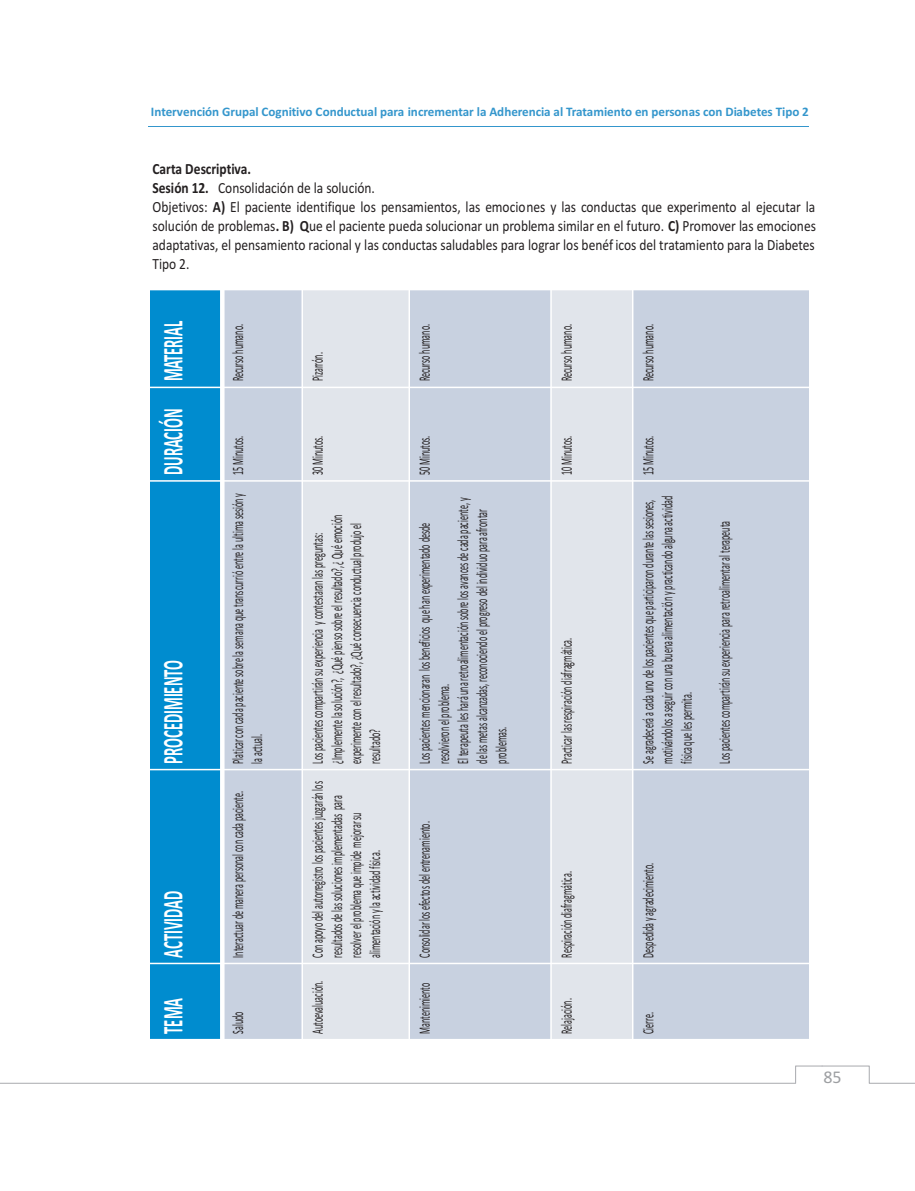
<style>
.page{position:relative;width:915px;height:1191px;background:#fff}
.page>*{position:absolute;margin:0;border:0;box-sizing:border-box;transform-origin:0 0}
.t1{font:700 28.65px "Calibri";color:#fff;scale:.51 1}
.t2{font:18px "Calibri";color:#9d9fa2}
.t3{font:15.9px/19px "Calibri";color:#231f20;scale:.51 1}
.t4{font:15.6px/19px "Calibri";color:#231f20;scale:.86 1}
.t5{font:700 13.05px "Calibri";color:#3496cc}
.s1{font-weight:700}
</style>
<div class="page">
<hr style="left:149px;top:126px;width:659px;height:1px;background:#3496cc">
<svg style="left:0;top:1065px;width:914px;height:19px"></svg>
<div style="left:150px;top:963px;width:72px;height:76px;background:#008ccf"></div>
<div style="left:150px;top:769px;width:72px;height:194px;background:#008ccf"></div>
<div style="left:150px;top:481px;width:72px;height:288px;background:#008ccf"></div>
<div style="left:150px;top:387px;width:72px;height:94px;background:#008ccf"></div>
<div style="left:150px;top:289px;width:72px;height:98px;background:#008ccf"></div>
<div style="left:222px;top:963px;width:80px;height:76px;background:#c8d1e0"></div>
<div style="left:222px;top:769px;width:80px;height:194px;background:#c8d1e0"></div>
<div style="left:222px;top:481px;width:80px;height:288px;background:#c8d1e0"></div>
<div style="left:222px;top:387px;width:80px;height:94px;background:#c8d1e0"></div>
<div style="left:222px;top:289px;width:80px;height:98px;background:#c8d1e0"></div>
<div style="left:302px;top:963px;width:107px;height:76px;background:#e1e5eb"></div>
<div style="left:302px;top:769px;width:107px;height:194px;background:#e1e5eb"></div>
<div style="left:302px;top:481px;width:107px;height:288px;background:#e1e5eb"></div>
<div style="left:302px;top:387px;width:107px;height:94px;background:#e1e5eb"></div>
<div style="left:302px;top:289px;width:107px;height:98px;background:#e1e5eb"></div>
<div style="left:409px;top:963px;width:142px;height:76px;background:#c8d1e0"></div>
<div style="left:409px;top:769px;width:142px;height:194px;background:#c8d1e0"></div>
<div style="left:409px;top:481px;width:142px;height:288px;background:#c8d1e0"></div>
<div style="left:409px;top:387px;width:142px;height:94px;background:#c8d1e0"></div>
<div style="left:409px;top:289px;width:142px;height:98px;background:#c8d1e0"></div>
<div style="left:551px;top:963px;width:81px;height:76px;background:#e1e5eb"></div>
<div style="left:551px;top:769px;width:81px;height:194px;background:#e1e5eb"></div>
<div style="left:551px;top:481px;width:81px;height:288px;background:#e1e5eb"></div>
<div style="left:551px;top:387px;width:81px;height:94px;background:#e1e5eb"></div>
<div style="left:551px;top:289px;width:81px;height:98px;background:#e1e5eb"></div>
<div style="left:632px;top:963px;width:176px;height:76px;background:#c8d1e0"></div>
<div style="left:632px;top:769px;width:176px;height:194px;background:#c8d1e0"></div>
<div style="left:632px;top:481px;width:176px;height:288px;background:#c8d1e0"></div>
<div style="left:632px;top:387px;width:176px;height:94px;background:#c8d1e0"></div>
<div style="left:632px;top:289px;width:176px;height:98px;background:#c8d1e0"></div>
<hr style="left:149px;top:962px;width:660px;height:2px;background:#fff">
<hr style="left:149px;top:769px;width:660px;height:1px;background:#fff">
<hr style="left:149px;top:480px;width:660px;height:1px;background:#fff">
<hr style="left:149px;top:387px;width:660px;height:1px;background:#fff">
<hr style="left:220px;top:289px;width:4px;height:751px;background:#fff">
<hr style="left:301px;top:289px;width:2px;height:751px;background:#fff">
<hr style="left:408px;top:289px;width:2px;height:751px;background:#fff">
<hr style="left:550px;top:289px;width:1px;height:751px;background:#fff">
<hr style="left:631px;top:289px;width:2px;height:751px;background:#fff">
<hr style="left:149px;top:289px;width:660px;height:1px;background:#fff">
<p class="t5" style="left:151px;top:106px;width:659px">Intervención Grupal Cognitivo Conductual para incrementar la Adherencia al Tratamiento en personas con Diabetes Tipo 2</p>
<p class="t4" style="left:152px;top:160px;width:772px"><span class="s1">Carta Descriptiva.<br>Sesión 12.</span> Consolidación de la solución.<br>Objetivos: <span class="s1">A)</span> El paciente identifique los pensamientos, las emociones y las conductas que experimento al ejecutar la solución de problemas<span class="s1">. B) Q</span>ue el paciente pueda solucionar un problema similar en el futuro. <span class="s1">C)</span> Promover las emociones adaptativas, el pensamiento racional y las conductas saludables para lograr los benéf icos del tratamiento para la Diabetes Tipo 2.</p>
<h1 class="t1" style="left:161px;top:475px;width:304px;rotate:-90deg">DURACIÓN MATERIAL</h1>
<h1 class="t1" style="left:161px;top:763px;width:204px;rotate:-90deg">PROCEDIMIENTO</h1>
<h1 class="t1" style="left:161px;top:957px;width:132px;rotate:-90deg">ACTIVIDAD</h1>
<h1 class="t1" style="left:161px;top:1033px;width:72px;rotate:-90deg">TEMA</h1>
<p class="t3" style="left:229px;top:381px;width:114px;rotate:-90deg">Recurso humano.</p>
<p class="t3" style="left:229px;top:475px;width:79px;rotate:-90deg">15 Minutos.</p>
<p class="t3" style="left:229px;top:763px;width:532px;rotate:-90deg">Platicar con cada paciente sobre la semana que transcurrió entre la ultima sesión y la actual.</p>
<p class="t3" style="left:229px;top:957px;width:328px;rotate:-90deg">Interactuar de manera personal con cada paciente.</p>
<p class="t3" style="left:229px;top:1033px;width:45px;rotate:-90deg">Saludo</p>
<p class="t3" style="left:309px;top:381px;width:58px;rotate:-90deg">Pizarrón.</p>
<p class="t3" style="left:309px;top:475px;width:79px;rotate:-90deg">30 Minutos.</p>
<p class="t3" style="left:309px;top:763px;width:489px;rotate:-90deg">Los pacientes compartirán su experiencia y contestaran las preguntas: ¿Implemente la solución?, ¿Qué pienso sobre el resultado?, ¿ Qué emoción experimente con el resultado?, ¿Qué consecuencia conductual produjo el resultado?</p>
<p class="t3" style="left:309px;top:957px;width:347px;rotate:-90deg">Con apoyo del autorregistro los pacientes juzgarán los resultados de las soluciones implementadas para resolver el problema que impide mejorar su alimentación y la actividad física.</p>
<p class="t3" style="left:309px;top:1033px;width:105px;rotate:-90deg">Autoevaluación.</p>
<p class="t3" style="left:416px;top:381px;width:114px;rotate:-90deg">Recurso humano.</p>
<p class="t3" style="left:416px;top:475px;width:79px;rotate:-90deg">50 Minutos.</p>
<p class="t3" style="left:416px;top:763px;width:523px;rotate:-90deg">Los pacientes mencionaran los beneficios que han experimentado desde resolvieron el problema.<br>El terapeuta les hará una retroalimentación sobre los avances de cada paciente, y de las metas alcanzadas, reconociendo el progreso del individuo para afrontar problemas.</p>
<p class="t3" style="left:416px;top:957px;width:269px;rotate:-90deg">Consolidar los efectos del entrenamiento.</p>
<p class="t3" style="left:416px;top:1033px;width:102px;rotate:-90deg">Mantenimiento</p>
<p class="t3" style="left:558px;top:381px;width:114px;rotate:-90deg">Recurso humano.</p>
<p class="t3" style="left:558px;top:475px;width:79px;rotate:-90deg">10 Minutos.</p>
<p class="t3" style="left:558px;top:763px;width:249px;rotate:-90deg">Practicar las respiración diafragmática.</p>
<p class="t3" style="left:558px;top:957px;width:171px;rotate:-90deg">Respiración diafragmática.</p>
<p class="t3" style="left:558px;top:1033px;width:71px;rotate:-90deg">Relajación.</p>
<p class="t3" style="left:639px;top:381px;width:114px;rotate:-90deg">Recurso humano.</p>
<p class="t3" style="left:639px;top:475px;width:79px;rotate:-90deg">15 Minutos.</p>
<p class="t3" style="left:639px;top:763px;width:527px;rotate:-90deg">Se agradecerá a cada uno de los pacientes que participaron durante las sesiones, motivándolos a seguir con una buena alimentación y practicando alguna actividad física que les permita.</p>
<p class="t3" style="left:716px;top:763px;width:477px;rotate:-90deg">Los pacientes compartirán su experiencia para retroalimentar al terapeuta</p>
<p class="t3" style="left:639px;top:957px;width:188px;rotate:-90deg">Despedida y agradecimiento.</p>
<p class="t3" style="left:639px;top:1033px;width:44px;rotate:-90deg">Cierre.</p>
<p class="t2" style="left:823px;top:1069px;width:20px">85</p>
</div>
